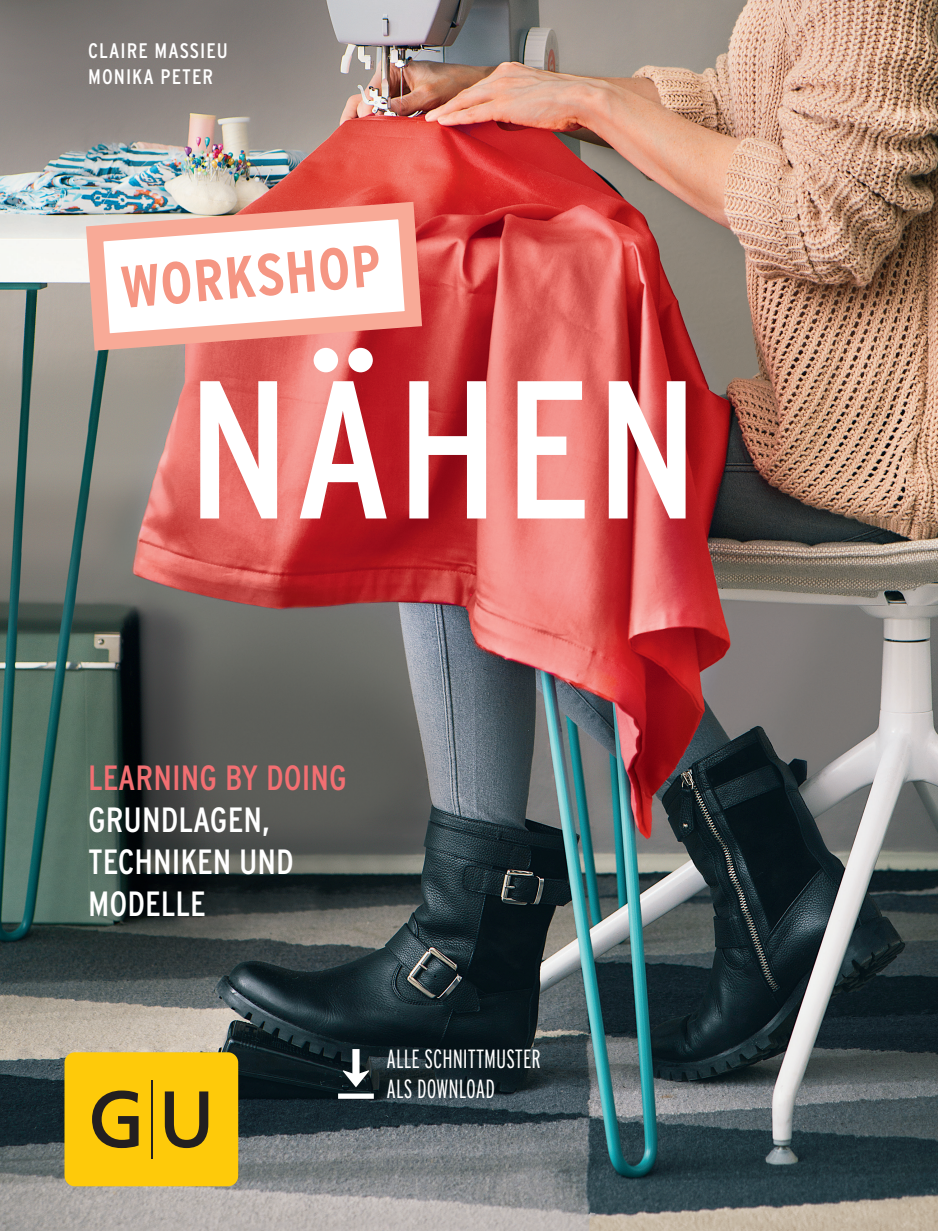
<style>
.page{position:relative;width:938px;height:1231px;background:#fff}
.page>*{position:absolute;margin:0;border:0;box-sizing:border-box;transform-origin:0 0}
.t1{font:condensed 196px "Interstate";letter-spacing:.02em;color:#fff}
.t2{font:700 condensed 58.98px "Interstate";color:#f59683}
.t3{font:condensed 35px/42px "Interstate";color:#fff}
.t4{font:condensed 35px "Interstate";color:#f26f72}
.t5{font:300 extra-condensed 26.25px/29.8px "Interstate";color:#fff}
.t6{font:condensed 21px/25.2px "Interstate";letter-spacing:.05em;color:#fff}
</style>
<div class="page">
<img style="left:1px;top:0;width:937px;height:1230px">
<svg style="left:0;top:0;width:1px;height:1052px"></svg>
<svg style="left:77px;top:193px;width:354px;height:166px"></svg>
<div style="left:338px;top:1093px;width:36px;height:5px;background:#fff"></div>
<svg style="left:343px;top:1048px;width:26px;height:39px"></svg>
<hr style="left:0;top:1052px;width:1px;height:178px;background:#feca0a">
<div style="left:64px;top:1052px;width:174px;height:134px;background:#feca0a;border-radius:10px"></div>
<svg style="left:92px;top:1090px;width:47px;height:57px"></svg>
<svg style="left:165px;top:1091px;width:43px;height:56px"></svg>
<hr style="left:151px;top:1080px;width:2px;height:78px;background:#231f20">
<p class="t6" style="left:88px;top:38px;width:141px">CLAIRE MASSIEU<br>MONIKA PETER</p>
<h2 class="t2" style="left:118px;top:251px;width:262px;rotate:-5deg">WORKSHOP</h2>
<h1 class="t1" style="left:186px;top:330px;width:514px">NÄHEN</h1>
<p class="t4" style="left:88px;top:756px;width:260px">LEARNING BY DOING</p>
<p class="t3" style="left:88px;top:798px;width:207px">GRUNDLAGEN,<br>TECHNIKEN UND<br>MODELLE</p>
<p class="t5" style="left:386px;top:1043px;width:156px">ALLE SCHNITTMUSTER<br>ALS DOWNLOAD</p>
</div>
